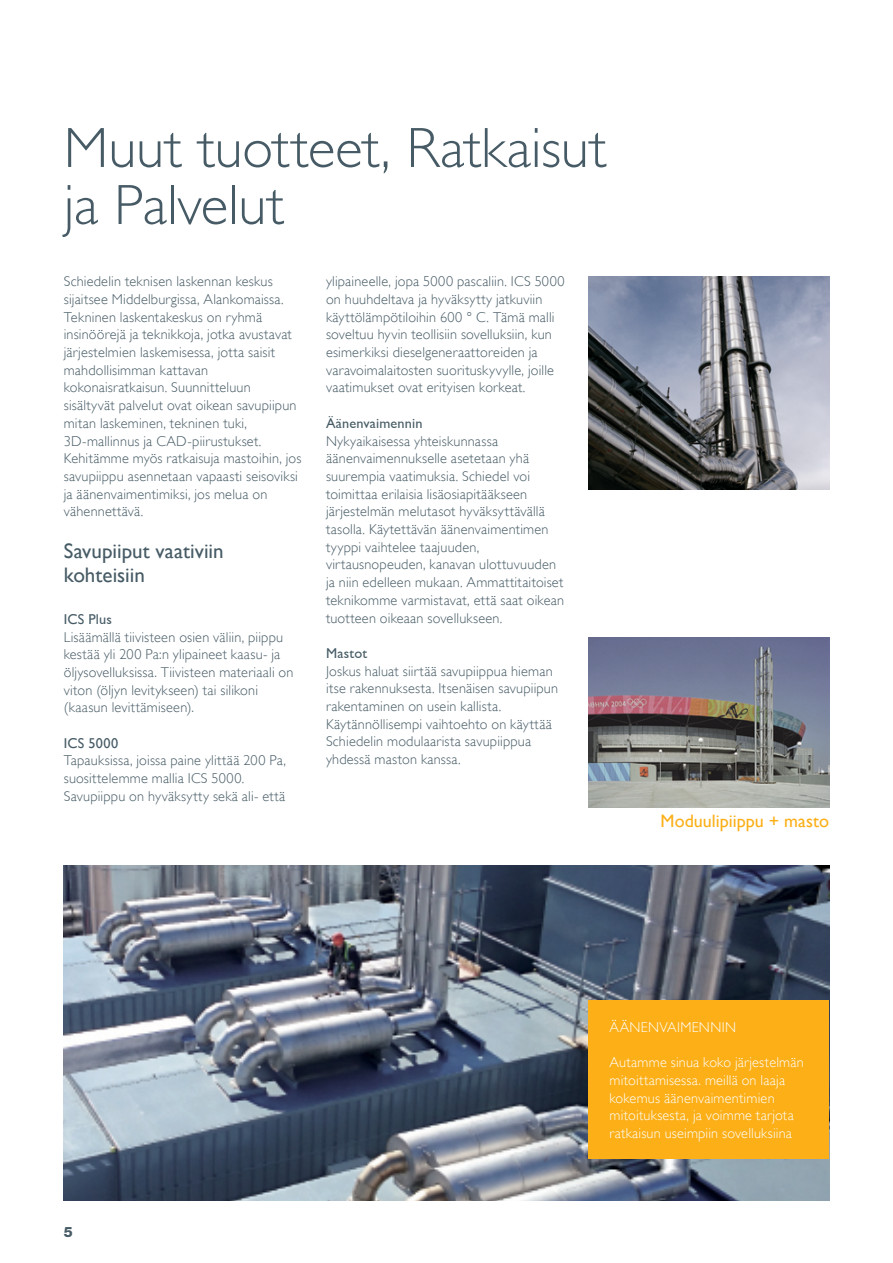
<style>
.page{position:relative;width:893px;height:1263px;background:#fff}
.page>*{position:absolute;margin:0;border:0;box-sizing:border-box;transform-origin:0 0}
.t1{font:300 57px/57px "Gill Alt One";letter-spacing:-.005em;color:#465b65}
.t2{font:21px/24px "Gill Alt One";color:#465b65}
.t3{font:18px "Gill Alt One";color:#fcaf17}
.t4{font:300 14.25px/17.7px "Gill Alt One";letter-spacing:.015em;color:#465b65}
.t5{font:14.25px/17.7px "Gill Sans Alt One WGL Light";letter-spacing:.015em;color:#465b65}
.t6{font:14.25px/17.7px "Gill Sans Alt One WGL Light";letter-spacing:.015em;color:#fff}
.t7{font:14.25px "Gill Sans Alt One WGL";letter-spacing:.015em;color:#465b65}
.t8{font:800 14.25px "Helvetica Neue LT Std";color:#465b65}
</style>
<div class="page">
<img style="left:588px;top:276px;width:241px;height:213px">
<img style="left:588px;top:638px;width:241px;height:170px">
<img style="left:64px;top:865px;width:765px;height:335px">
<div style="left:588px;top:1000px;width:241px;height:159px;background:#fcaf17"></div>
<h1 class="t1" style="left:64px;top:119px;width:544px">Muut tuotteet, Ratkaisut ja Palvelut</h1>
<p class="t4" style="left:64px;top:273px;width:239px">Schiedelin teknisen laskennan keskus sijaitsee Middelburgissa, Alankomaissa.<br>Tekninen laskentakeskus on ryhmä insinöörejä ja teknikkoja, jotka avustavat järjestelmien laskemisessa, jotta saisit mahdollisimman kattavan kokonaisratkaisun. Suunnitteluun sisältyvät palvelut ovat oikean savupiipun mitan laskeminen, tekninen tuki, 3D-mallinnus ja CAD-piirustukset.<br>Kehitämme myös ratkaisuja mastoihin, jos savupiippu asennetaan vapaasti seisoviksi ja äänenvaimentimiksi, jos melua on vähennettävä.</p>
<h2 class="t2" style="left:64px;top:539px;width:161px">Savupiiput vaativiin kohteisiin</h2>
<p class="t7" style="left:64px;top:609px;width:50px">ICS Plus</p>
<p class="t5" style="left:64px;top:628px;width:231px">Lisäämällä tiivisteen osien väliin, piippu kestää yli 200 Pa:n ylipaineet kaasu- ja öljysovelluksissa. Tiivisteen materiaali on viton (öljyn levitykseen) tai silikoni (kaasun levittämiseen).</p>
<p class="t7" style="left:64px;top:733px;width:56px">ICS 5000</p>
<p class="t4" style="left:64px;top:752px;width:224px">Tapauksissa, joissa paine ylittää 200 Pa, suosittelemme mallia ICS 5000.<br>Savupiippu on hyväksytty sekä ali- että</p>
<p class="t4" style="left:326px;top:273px;width:240px">ylipaineelle, jopa 5000 pascaliin. ICS 5000 on huuhdeltava ja hyväksytty jatkuviin käyttölämpötiloihin 600 ° C. Tämä malli soveltuu hyvin teollisiin sovelluksiin, kun esimerkiksi dieselgeneraattoreiden ja varavoimalaitosten suorituskyvylle, joille vaatimukset ovat erityisen korkeat.</p>
<p class="t7" style="left:326px;top:413px;width:98px">Äänenvaimennin</p>
<p class="t4" style="left:326px;top:432px;width:240px">Nykyaikaisessa yhteiskunnassa äänenvaimennukselle asetetaan yhä suurempia vaatimuksia. Schiedel voi toimittaa erilaisia lisäosiapitääkseen järjestelmän melutasot hyväksyttävällä tasolla. Käytettävän äänenvaimentimen tyyppi vaihtelee taajuuden, virtausnopeuden, kanavan ulottuvuuden ja niin edelleen mukaan. Ammattitaitoiset teknikomme varmistavat, että saat oikean tuotteen oikeaan sovellukseen.</p>
<p class="t7" style="left:326px;top:643px;width:43px">Mastot</p>
<p class="t4" style="left:326px;top:662px;width:234px">Joskus haluat siirtää savupiippua hieman itse rakennuksesta. Itsenäisen savupiipun rakentaminen on usein kallista.<br>Käytännöllisempi vaihtoehto on käyttää Schiedelin modulaarista savupiippua yhdessä maston kanssa.</p>
<p class="t3" style="left:661px;top:810px;width:170px">Moduulipiippu + masto</p>
<p class="t8" style="left:64px;top:1223px;width:10px">5</p>
<p class="t6" style="left:609px;top:1018px;width:128px">ÄÄNENVAIMENNIN</p>
<p class="t6" style="left:609px;top:1053px;width:196px">Autamme sinua koko järjestelmän mitoittamisessa. meillä on laaja kokemus äänenvaimentimien mitoituksesta, ja voimme tarjota ratkaisun useimpiin sovelluksiina</p>
</div>
